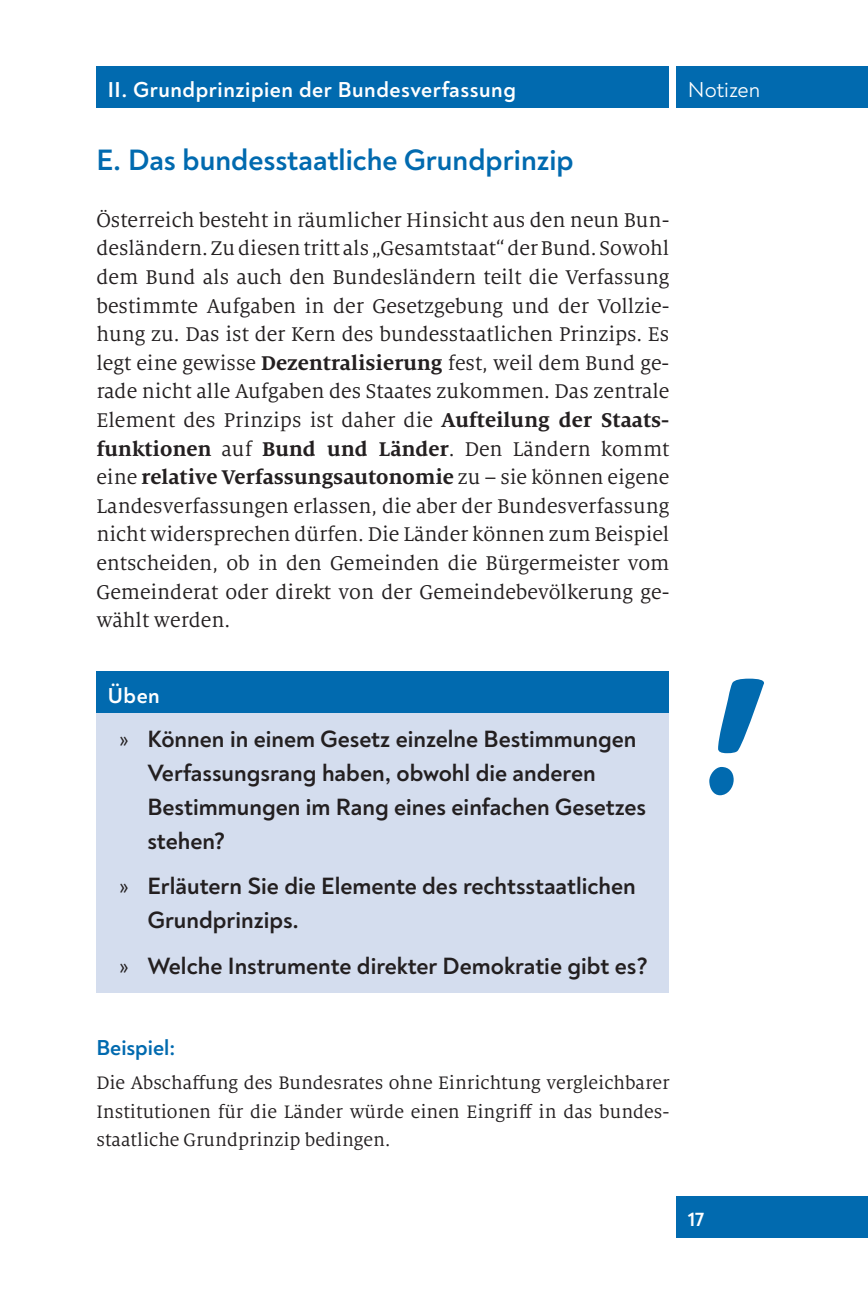
<style>
.page{position:relative;width:868px;height:1304px;background:#fff}
.page>*{position:absolute;margin:0;border:0;box-sizing:border-box;transform-origin:0 0}
.t1{font:160px "Barmoon Normal";color:#016aaf}
.t2{font:700 30px "Noah";color:#016aaf}
.t3{font:700 24px/34px "Noah";color:#231f20}
.t4{font:22px/28.6px "Milo Serif Pro";color:#231f20;text-align:justify}
.t5{font:700 22px "Noah";letter-spacing:.025em;color:#fff}
.t6{font:700 22px "Noah";color:#016aaf}
.t7{font:22px "Noah";color:#fff}
.t8{font:20px/28.6px "Milo Serif Pro";color:#231f20;text-align:justify}
.t9{font:700 20px "Noah";color:#fff}
.s1{font-weight:700}
.s2{font-weight:400}
</style>
<div class="page">
<div style="left:676px;top:1196px;width:191px;height:42px;background:#016aaf"></div>
<div style="left:96px;top:66px;width:573px;height:42px;background:#016aaf"></div>
<div style="left:676px;top:66px;width:191px;height:42px;background:#016aaf"></div>
<div style="left:96px;top:713px;width:573px;height:155px;background:#d4ddee"></div>
<div style="left:96px;top:860px;width:573px;height:87px;background:#d4ddee"></div>
<div style="left:96px;top:940px;width:573px;height:52px;background:#d4ddee"></div>
<div style="left:96px;top:671px;width:573px;height:42px;background:#016aaf"></div>
<p class="t5" style="left:108px;top:76px;width:409px">II. Grundprinzipien der Bundesverfassung</p>
<p class="t7" style="left:687px;top:76px;width:74px">Notizen</p>
<h2 class="t2" style="left:96px;top:141px;width:478px">E. Das bundesstaatliche Grundprinzip</h2>
<p class="t4" style="left:96px;top:206px;width:574px">Österreich besteht in räumlicher Hinsicht aus den neun Bun&shy;desländern. Zu diesen tritt als „Gesamtstaat“ der Bund. Sowohl dem Bund als auch den Bundesländern teilt die Verfassung bestimmte Aufgaben in der Gesetzgebung und der Vollzie&shy;hung zu. Das ist der Kern des bundesstaatlichen Prinzips. Es legt eine gewisse <span class="s1">Dezentralisierung</span> fest, weil dem Bund ge&shy;rade nicht alle Aufgaben des Staates zukommen. Das zentrale Element des Prinzips ist daher die <span class="s1">Aufteilung der Staats&shy;funktionen</span> auf <span class="s1">Bund und Länder</span>. Den Ländern kommt eine <span class="s1">relative Verfassungsautonomie</span> zu – sie können eigene Landesverfassungen erlassen, die aber der Bundesverfassung nicht widersprechen dürfen. Die Länder können zum Beispiel entscheiden, ob in den Gemeinden die Bürgermeister vom Gemeinderat oder direkt von der Gemeindebevölkerung ge&shy;wählt werden.</p>
<p class="t5" style="left:108px;top:681px;width:54px">Üben</p>
<p class="t3" style="left:147px;top:722px;width:500px;text-indent:-28px"><span class="s2">»</span> Können in einem Gesetz einzelne Bestimmungen Verfassungsrang haben, obwohl die anderen Bestimmungen im Rang eines einfachen Gesetzes stehen?</p>
<p class="t3" style="left:147px;top:869px;width:490px;text-indent:-28px"><span class="s2">»</span> Erläutern Sie die Elemente des rechtsstaatlichen<br>Grundprinzips.</p>
<p class="t3" style="left:119px;top:949px;width:530px"><span class="s2">»</span> Welche Instrumente direkter Demokratie gibt es?</p>
<p class="t6" style="left:96px;top:1033px;width:80px">Beispiel:</p>
<p class="t8" style="left:96px;top:1068px;width:574px">Die Abschaffung des Bundesrates ohne Einrichtung vergleichbarer Institutionen für die Länder würde einen Eingriff in das bundes&shy;staatliche Grundprinzip bedingen.</p>
<h1 class="t1" style="left:689px;top:640px;width:55px">!</h1>
<p class="t9" style="left:687px;top:1207px;width:18px">17</p>
</div>
